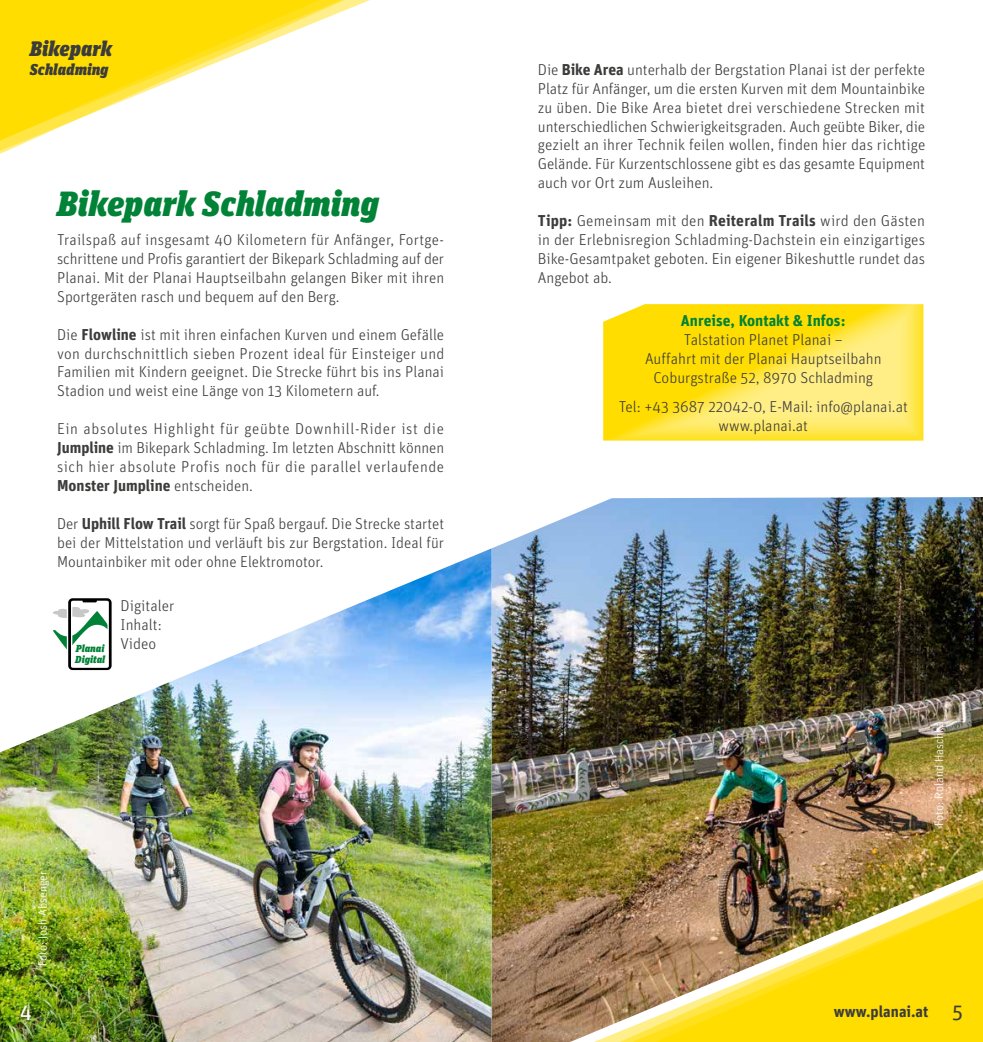
<style>
.page{position:relative;width:983px;height:1042px;background:#fff}
.page>*{position:absolute;margin:0;border:0;box-sizing:border-box;transform-origin:0 0}
.t1{font:italic 900 35px "Unit Slab OT";color:#008237}
.t2{font:italic 900 21px "Unit Slab OT";color:#3c3c3b}
.t3{font:21px "Unit OT";color:#fff}
.t4{font:300 15.75px/18.9px "Unit OT";color:#3c3c3b;text-align:justify}
.t5{font:700 15.75px "Unit OT";color:#008237}
.t6{font:700 15.75px "Unit OT";color:#3c3c3b}
.t7{font:italic 900 15.75px "Unit Slab OT";color:#3c3c3b}
.t8{font:300 12.25px "Unit OT";color:#fff}
.t9{font:italic 900 10.15px/10.5px "Unit Slab OT";color:#008237}
.s1{font-weight:700}
.s2{font-weight:400;font-size:21px}
</style>
<div class="page">
<svg style="left:0;top:0;width:353px;height:154px"></svg>
<img style="left:491px;top:497px;width:491px;height:545px">
<svg style="left:603px;top:304px;width:321px;height:137px;background:#ffe439"></svg>
<img style="left:0;top:548px;width:491px;height:494px">
<svg style="left:53px;top:597px;width:60px;height:74px"></svg>
<hr style="left:82px;top:599px;width:15px;height:3px;background:#000">
<h2 class="t2" style="left:30px;top:35px;width:84px">Bikepark</h2>
<p class="t7" style="left:30px;top:59px;width:80px">Schladming</p>
<h1 class="t1" style="left:57px;top:181px;width:323px">Bikepark Schladming</h1>
<p class="t4" style="left:57px;top:230px;width:388px">Trailspaß auf insgesamt 40 Kilometern für Anfänger, Fortge&shy;schrittene und Profis garantiert der Bikepark Schladming auf der Planai. Mit der Planai Hauptseilbahn gelangen Biker mit ihren Sportgeräten rasch und bequem auf den Berg.</p>
<p class="t4" style="left:57px;top:325px;width:388px">Die <span class="s1">Flowline</span> ist mit ihren einfachen Kurven und einem Gefälle von durchschnittlich sieben Prozent ideal für Einsteiger und Familien mit Kindern geeignet. Die Strecke führt bis ins Planai Stadion und weist eine Länge von 13 Kilometern auf.</p>
<p class="t4" style="left:57px;top:419px;width:388px">Ein absolutes Highlight für geübte Downhill-Rider ist die <span class="s1">Jumpline</span> im Bikepark Schladming. Im letzten Abschnitt können sich hier absolute Profis noch für die parallel verlaufende <span class="s1">Monster Jumpline</span> entscheiden.</p>
<p class="t4" style="left:57px;top:514px;width:388px">Der <span class="s1">Uphill Flow Trail</span> sorgt für Spaß bergauf. Die Strecke startet bei der Mittelstation und verläuft bis zur Bergstation. Ideal für Mountainbiker mit oder ohne Elektromotor.</p>
<p class="t4" style="left:121px;top:596px;width:55px">Digitaler<br>Inhalt:</p>
<p class="t9" style="left:75px;top:643px;width:82px">Planai <sup>Video<br></sup>Digital</p>
<p class="t8" style="left:35px;top:966px;width:97px;rotate:-90deg">Foto: Josh Absenger</p>
<h2 class="t3" style="left:20px;top:998px;width:13px">4</h2>
<p class="t4" style="left:537px;top:60px;width:389px">Die <span class="s1">Bike Area</span> unterhalb der Bergstation Planai ist der perfekte Platz für Anfänger, um die ersten Kurven mit dem Mountainbike zu üben. Die Bike Area bietet drei verschiedene Strecken mit unterschiedlichen Schwierigkeitsgraden. Auch geübte Biker, die gezielt an ihrer Technik feilen wollen, finden hier das richtige Gelände. Für Kurzentschlossene gibt es das gesamte Equipment auch vor Ort zum Ausleihen.</p>
<p class="t4" style="left:537px;top:211px;width:388px"><span class="s1">Tipp:</span> Gemeinsam mit den <span class="s1">Reiteralm Trails</span> wird den Gästen in der Erlebnisregion Schladming-Dachstein ein einzigartiges Bike-Gesamtpaket geboten. Ein eigener Bikeshuttle rundet das Angebot ab.</p>
<p class="t5" style="left:680px;top:311px;width:166px">Anreise, Kontakt &amp; Infos:</p>
<p class="t4" style="left:644px;top:330px;width:238px;text-align:center">Talstation Planet Planai –<br>Auffahrt mit der Planai Hauptseilbahn<br>Coburgstraße 52, 8970 Schladming</p>
<p class="t4" style="left:618px;top:397px;width:290px;text-align:center">Tel: +43 3687 22042-0, E-Mail: info@planai.at www.planai.at</p>
<p class="t8" style="left:931px;top:826px;width:106px;rotate:-90deg">Foto: Roland Haschka</p>
<p class="t6" style="left:833px;top:1001px;width:131px">www.planai.at <span class="s2">5</span></p>
</div>
